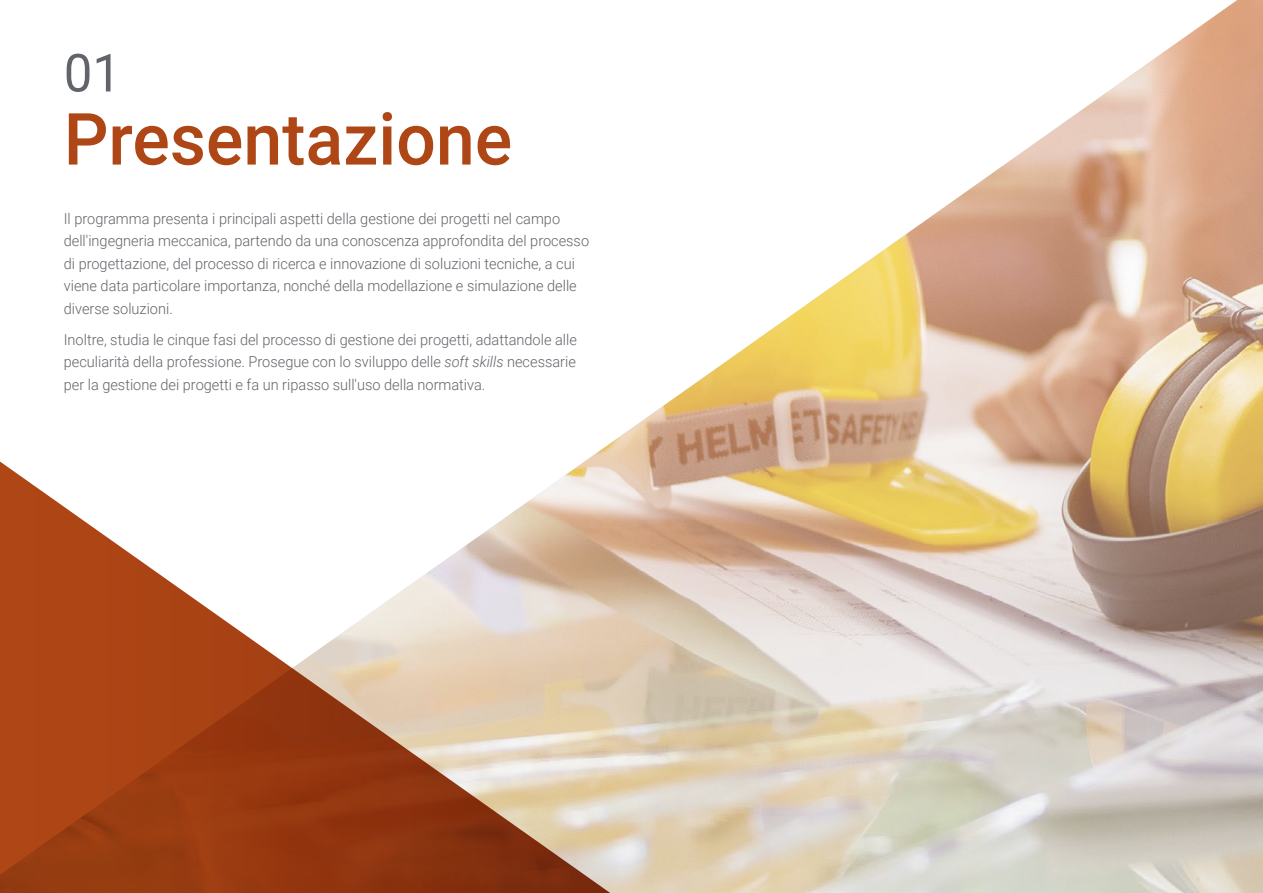
<style>
.page{position:relative;width:1263px;height:893px;background:#fff}
.page>*{position:absolute;margin:0;border:0;box-sizing:border-box;transform-origin:0 0}
.t1{font:500 72px "Roboto";color:#ae4615}
.t2{font:52.5px "Roboto";color:#61646a}
.t3{font:300 15px/22.5px "Roboto";color:#61646a}
.s1{font-style:italic}
</style>
<div class="page">
<img style="left:606px;top:0;width:657px;height:893px">
<svg style="left:0;top:446px;width:640px;height:447px"></svg>
<h2 class="t2" style="left:64px;top:36px;width:59px">01</h2>
<h1 class="t1" style="left:64px;top:89px;width:450px">Presentazione</h1>
<p class="t3" style="left:64px;top:207px;width:527px">Il programma presenta i principali aspetti della gestione dei progetti nel campo dell'ingegneria meccanica, partendo da una conoscenza approfondita del processo di progettazione, del processo di ricerca e innovazione di soluzioni tecniche, a cui viene data particolare importanza, nonché della modellazione e simulazione delle diverse soluzioni.</p>
<p class="t3" style="left:64px;top:328px;width:515px;text-align:justify">Inoltre, studia le cinque fasi del processo di gestione dei progetti, adattandole alle peculiarità della professione. Prosegue con lo sviluppo delle <span class="s1">soft skills</span> necessarie per la gestione dei progetti e fa un ripasso sull'uso della normativa.</p>
</div>
